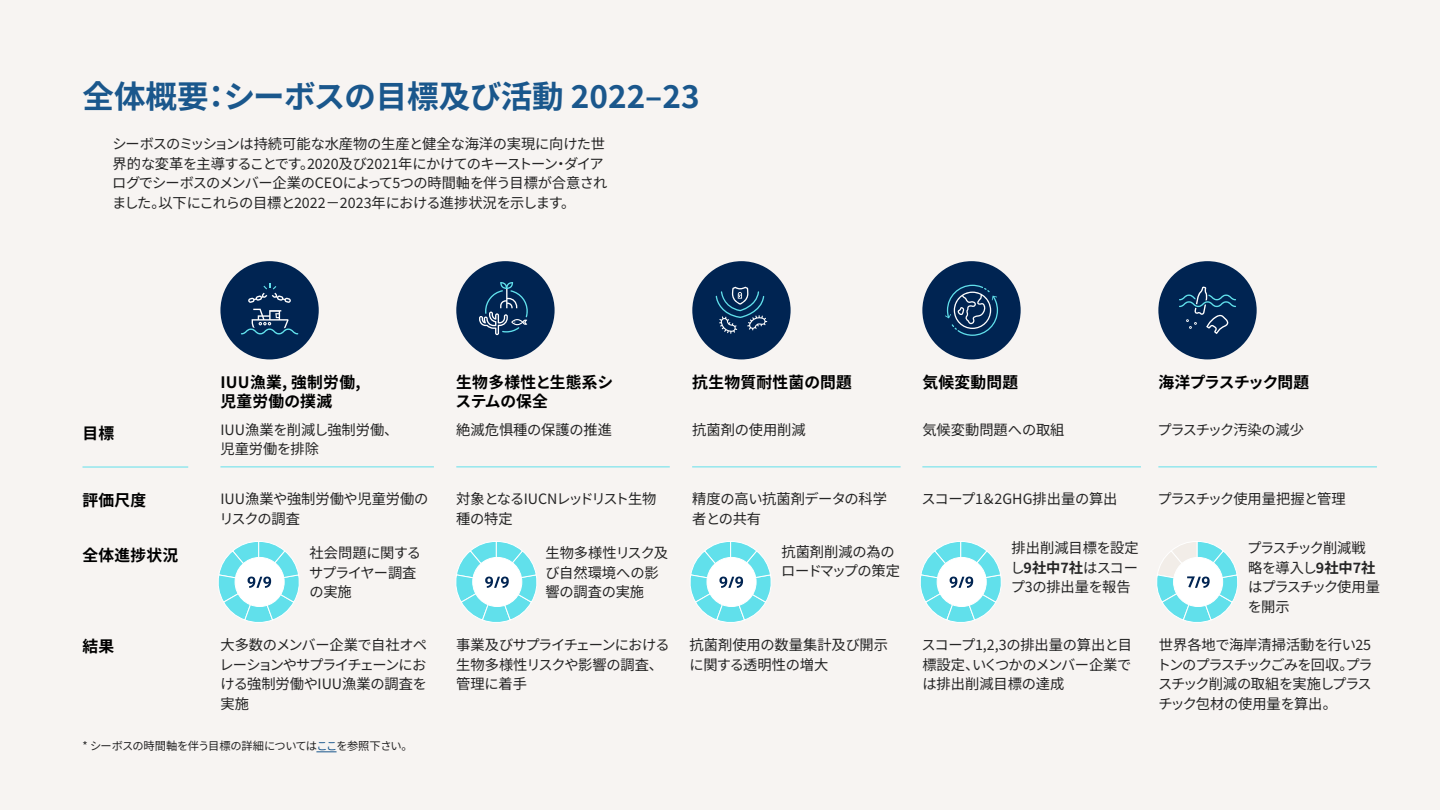
<style>
.page{position:relative;width:1440px;height:810px;background:#f7f4f2}
.page>*{position:absolute;margin:0;border:0;box-sizing:border-box;transform-origin:0 0}
.t1{font:100 31.5px "Noto Sans JP";color:#1a578c}
.t2{font:100 15.75px/18.9px "Noto Sans JP";letter-spacing:.015em;color:#000}
.t3{font:100 15.75px "Noto Sans JP";letter-spacing:-.06em;color:#000}
.t4{font:100 14.25px/19.5px "Noto Sans JP";letter-spacing:-.02em;color:#262626}
.t5{font:100 14.25px/19.5px "Noto Sans JP";color:#262626}
.t6{font:100 14.25px/19.5px "Noto Sans JP";letter-spacing:-.07em;color:#262626}
.t7{font:100 14.25px/19.5px "Noto Sans JP";letter-spacing:-.055em;color:#262626}
.t8{font:100 14.25px "Noto Sans JP";letter-spacing:-.075em;color:#262626}
.t9{font:100 14.25px "Noto Sans JP";letter-spacing:-.08em;color:#262626}
.t10{font:100 11.25px "Noto Sans JP";letter-spacing:-.055em;color:#262626}
.s1{color:#1a578c}
</style>
<div class="page">
<div style="left:220px;top:261px;width:99px;height:98px;background:#002452;border-radius:50%"></div>
<svg style="left:248px;top:284px;width:43px;height:19px"></svg>
<svg style="left:241px;top:309px;width:57px;height:25px"></svg>
<hr style="left:82px;top:467px;width:106px;height:1px;background:#61e0eb">
<div style="left:456px;top:261px;width:99px;height:98px;background:#002452;border-radius:50%"></div>
<svg style="left:479px;top:282px;width:49px;height:53px"></svg>
<div style="left:692px;top:261px;width:99px;height:98px;background:#002452;border-radius:50%"></div>
<svg style="left:716px;top:287px;width:51px;height:47px"></svg>
<div style="left:922px;top:261px;width:99px;height:98px;background:#002452;border-radius:50%"></div>
<svg style="left:945px;top:285px;width:53px;height:51px"></svg>
<div style="left:1158px;top:261px;width:99px;height:98px;background:#002452;border-radius:50%"></div>
<svg style="left:1179px;top:286px;width:57px;height:48px"></svg>
<hr style="left:1158px;top:467px;width:219px;height:1px;background:#61e0eb">
<hr style="left:922px;top:467px;width:219px;height:1px;background:#61e0eb">
<hr style="left:692px;top:467px;width:209px;height:1px;background:#61e0eb">
<hr style="left:456px;top:467px;width:214px;height:1px;background:#61e0eb">
<hr style="left:220px;top:467px;width:214px;height:1px;background:#61e0eb">
<svg style="left:690px;top:541px;width:81px;height:82px"></svg>
<svg style="left:218px;top:541px;width:81px;height:82px"></svg>
<svg style="left:456px;top:541px;width:81px;height:82px"></svg>
<svg style="left:920px;top:541px;width:81px;height:82px"></svg>
<svg style="left:1157px;top:541px;width:81px;height:82px"></svg>
<svg style="left:316px;top:752px;width:21px;height:1px"></svg>
<h1 class="t1" style="left:82px;top:78px;width:619px">全体概要：シーボスの目標及び活動 2022–23</h1>
<p class="t4" style="left:112px;top:135px;width:497px">シーボスのミッションは持続可能な水産物の生産と健全な海洋の実現に向けた世界的な変革を主導することです。2020及び2021年にかけてのキーストーン・ダイアログでシーボスのメンバー企業のCEOによって5つの時間軸を伴う目標が合意されました。以下にこれらの目標と2022－2023年における進捗状況を示します。</p>
<p class="t2" style="left:82px;top:424px;width:33px">目標</p>
<p class="t2" style="left:82px;top:491px;width:65px">評価尺度</p>
<p class="t2" style="left:82px;top:546px;width:97px">全体進捗状況</p>
<p class="t2" style="left:220px;top:373px;width:142px">IUU漁業, 強制労働,児童労働の撲滅</p>
<p class="t5" style="left:220px;top:420px;width:180px">IUU漁業を削減し強制労働、児童労働を排除</p>
<p class="t5" style="left:219px;top:490px;width:211px">IUU漁業や強制労働や児童労働のリスクの調査</p>
<p class="t4" style="left:309px;top:544px;width:113px">社会問題に関するサプライヤー調査の実施</p>
<p class="t2" style="left:456px;top:373px;width:159px">生物多様性と生態系システムの保全</p>
<p class="t2" style="left:692px;top:373px;width:161px">抗生物質耐性菌の問題</p>
<p class="t2" style="left:922px;top:373px;width:97px">気候変動問題</p>
<p class="t3" style="left:1158px;top:373px;width:152px">海洋プラスチック問題</p>
<p class="t5" style="left:456px;top:420px;width:157px">絶滅危惧種の保護の推進</p>
<p class="t5" style="left:692px;top:420px;width:115px">抗菌剤の使用削減</p>
<p class="t5" style="left:922px;top:420px;width:144px">気候変動問題への取組</p>
<p class="t9" style="left:1158px;top:421px;width:148px">プラスチック汚染の減少</p>
<p class="t7" style="left:456px;top:490px;width:202px">対象となるIUCNレッドリスト生物種の特定</p>
<p class="t4" style="left:545px;top:544px;width:124px">生物多様性リスク及び自然環境への影響の調査の実施</p>
<p class="t4" style="left:692px;top:490px;width:196px">精度の高い抗菌剤データの科学者との共有</p>
<p class="t5" style="left:922px;top:490px;width:197px">スコープ1＆2GHG排出量の算出</p>
<p class="t8" style="left:1158px;top:491px;width:190px">プラスチック使用量把握と管理</p>
<p class="t4" style="left:781px;top:542px;width:120px">抗菌剤削減の為のロードマップの策定</p>
<p class="t4" style="left:1011px;top:539px;width:130px;text-align:justify">排出削減目標を設定し9社中7社はスコープ3の排出量を報告</p>
<p class="t6" style="left:1247px;top:539px;width:134px">プラスチック削減戦略を導入し9社中7社はプラスチック使用量を開示</p>
<p class="t2" style="left:82px;top:637px;width:33px">結果</p>
<p class="t5" style="left:689px;top:636px;width:200px">抗菌剤使用の数量集計及び開示に関する透明性の増大</p>
<p class="t4" style="left:922px;top:636px;width:212px;text-align:justify">スコープ1,2,3の排出量の算出と目標設定、いくつかのメンバー企業では排出削減目標の達成</p>
<p class="t4" style="left:1157px;top:636px;width:218px;text-align:justify">世界各地で海岸清掃活動を行い25トンのプラスチックごみを回収。プラスチック削減の取組を実施しプラスチック包材の使用量を算出。</p>
<p class="t4" style="left:220px;top:636px;width:209px;text-align:justify">大多数のメンバー企業で自社オペレーションやサプライチェーンにおける強制労働やIUU漁業の調査を実施</p>
<p class="t4" style="left:456px;top:636px;width:215px">事業及びサプライチェーンにおける生物多様性リスクや影響の調査、管理に着手</p>
<p class="t10" style="left:82px;top:740px;width:332px">* シーボスの時間軸を伴う目標の詳細については<span class="s1">ここ</span>を参照下さい。</p>
</div>
